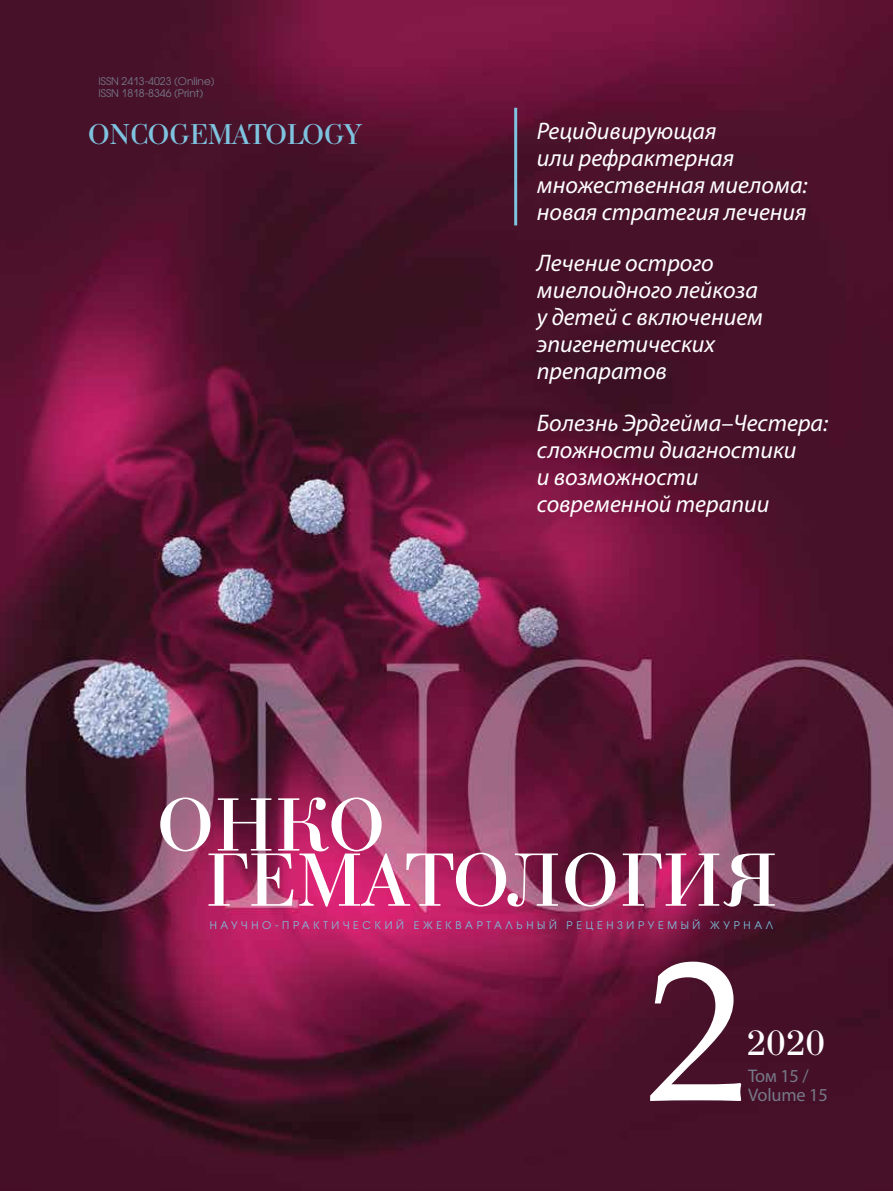
<style>
.page{position:relative;width:893px;height:1191px;background:#fff}
.page>*{position:absolute;margin:0;border:0;box-sizing:border-box;transform-origin:0 0}
.t1{font:197.7px "Book Antiqua";color:#fff}
.t2{font:79.65px "Bodoni C";color:#fff}
.t3{font:37.2px "Bodoni C";color:#fff}
.t4{font:30.3px "Bodoni C";letter-spacing:-.035em;color:#7ec3df}
.t5{font:italic 24px/27px "Myriad Pro";color:#fff}
.t6{font:18.3px/19.5px "Myriad Pro";letter-spacing:-.01em;color:#767988}
.t7{font:10.5px "Avant Garde Gothic C";letter-spacing:.35em;color:#7ec3df}
.t8{font:10.5px/12.6px "Avant Garde Gothic C";color:#767988}
</style>
<div class="page">
<img style="left:0;top:0;width:893px;height:1191px">
<hr style="left:514px;top:108px;width:3px;height:117px;background:#7ec3df">
<p class="t8" style="left:98px;top:75px;width:118px">ISSN 2413-4023 (Online)<br>ISSN 1818-8346 (Print)</p>
<p class="t4" style="left:88px;top:118px;width:277px">ONCOGEMATOLOGY</p>
<p class="t5" style="left:537px;top:117px;width:272px">Рецидивирующая<br>или рефрактерная множественная миелома: новая стратегия лечения</p>
<p class="t5" style="left:537px;top:249px;width:228px">Лечение острого миелоидного лейкоза у детей с включением эпигенетических препаратов</p>
<p class="t5" style="left:537px;top:409px;width:293px">Болезнь Эрдгейма–Честера: сложности диагностики<br>и возможности современной терапии</p>
<h2 class="t2" style="left:156px;top:782px;width:231px">ОНКО</h2>
<h2 class="t2" style="left:205px;top:837px;width:574px">ГЕМАТОЛОГИЯ</h2>
<p class="t7" style="left:210px;top:918px;width:565px">НАУЧНО-ПРАКТИЧЕСКИЙ ЕЖЕКВАРТАЛЬНЫЙ РЕЦЕНЗИРУЕМЫЙ ЖУРНАЛ</p>
<h1 class="t1" style="left:646px;top:895px;width:100px">2</h1>
<h3 class="t3" style="left:747px;top:1023px;width:80px">2020</h3>
<p class="t6" style="left:748px;top:1065px;width:81px">Том 15 /<br>Volume 15</p>
</div>
